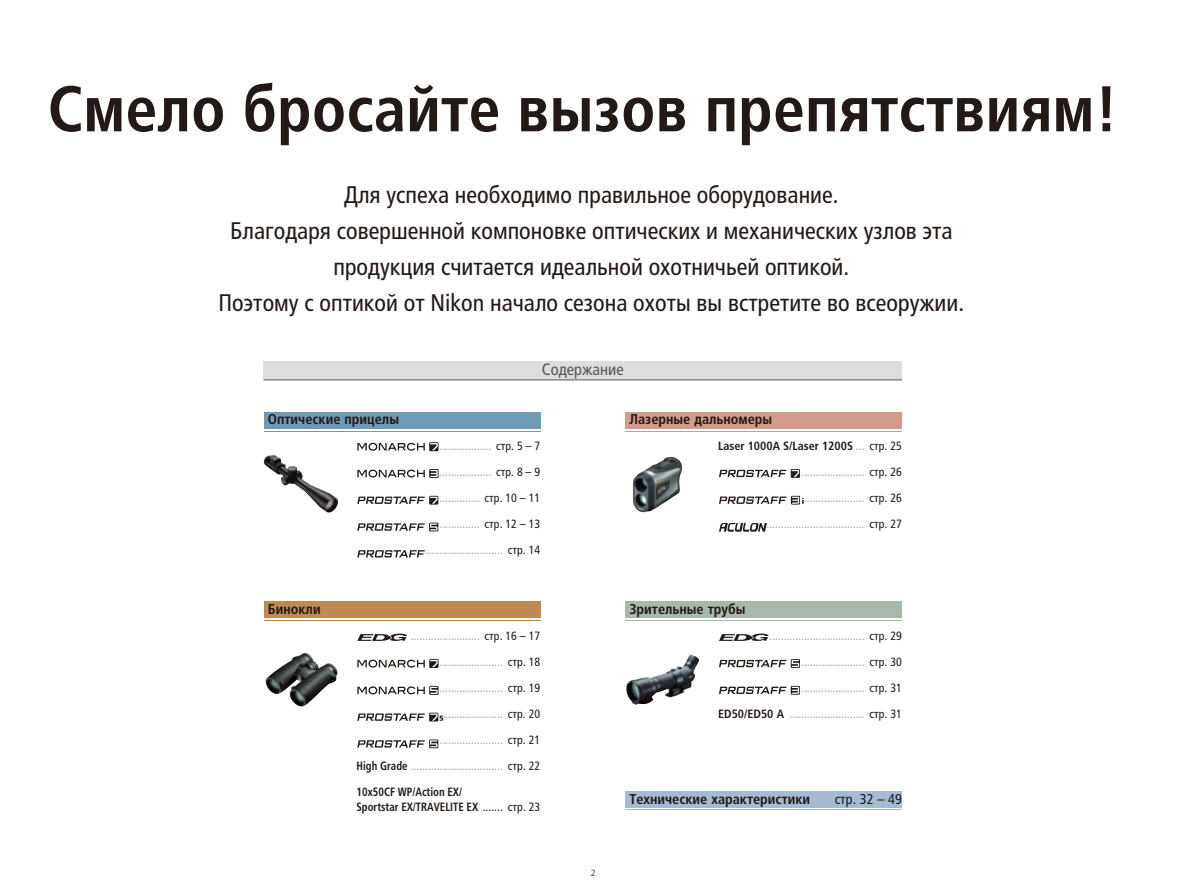
<style>
.page{position:relative;width:1187px;height:893px;background:#fff}
.page>*{position:absolute;margin:0;border:0;box-sizing:border-box;transform-origin:0 0}
.t1{font:700 condensed 64.5px "Frutiger LTCYR";color:#231916}
.t2{font:condensed 24px/36px "Frutiger LTCYR";color:#231916;text-align:center}
.t3{font:condensed 16.5px "Frutiger LTCYR";color:#5a5757}
.t4{font:700 condensed 14.25px "Frutiger LTCYR";color:#231916}
.t5{font:condensed 14.25px "Frutiger LTCYR";color:#231916}
.t6{font:condensed 12px/26.1px "Frutiger LTCYR";color:#9fa0a0;text-align:right}
.t7{font:700 condensed 12px "Frutiger LTCYR";color:#231916;scale:.9 1}
.t8{font:300 9px "Frutiger LTCYR";color:#231916}
.s1{color:#231916}
.s2{font-weight:700;color:#231916}
.s3{font-weight:400}
</style>
<div class="page">
<img style="left:264px;top:455px;width:12px;height:18px">
<img style="left:265px;top:653px;width:39px;height:41px">
<img style="left:632px;top:457px;width:50px;height:55px">
<img style="left:626px;top:655px;width:73px;height:50px">
<svg style="left:357px;top:442px;width:81px;height:9px"></svg>
<svg style="left:357px;top:469px;width:81px;height:9px"></svg>
<svg style="left:357px;top:523px;width:81px;height:8px"></svg>
<svg style="left:357px;top:550px;width:68px;height:7px"></svg>
<svg style="left:357px;top:496px;width:81px;height:9px"></svg>
<svg style="left:719px;top:469px;width:81px;height:9px"></svg>
<svg style="left:357px;top:659px;width:81px;height:9px"></svg>
<svg style="left:357px;top:739px;width:81px;height:9px"></svg>
<svg style="left:357px;top:713px;width:86px;height:8px"></svg>
<svg style="left:357px;top:634px;width:50px;height:7px"></svg>
<svg style="left:357px;top:686px;width:81px;height:9px"></svg>
<svg style="left:719px;top:523px;width:47px;height:9px"></svg>
<svg style="left:719px;top:496px;width:84px;height:9px"></svg>
<svg style="left:719px;top:659px;width:81px;height:9px"></svg>
<svg style="left:719px;top:634px;width:49px;height:7px"></svg>
<svg style="left:719px;top:686px;width:80px;height:9px"></svg>
<div style="left:264px;top:412px;width:276px;height:17px;background:#709bb7"></div>
<hr style="left:264px;top:431px;width:276px;height:1px;background:#709bb7">
<div style="left:625px;top:412px;width:276px;height:17px;background:#d49a8d"></div>
<hr style="left:625px;top:431px;width:276px;height:1px;background:#d49a8d">
<div style="left:264px;top:602px;width:276px;height:16px;background:#be8b55"></div>
<hr style="left:264px;top:620px;width:276px;height:1px;background:#be8b55">
<div style="left:625px;top:602px;width:276px;height:16px;background:#a8b9ab"></div>
<hr style="left:625px;top:620px;width:276px;height:1px;background:#a8b9ab">
<div style="left:625px;top:791px;width:276px;height:16px;background:#a4bbd3"></div>
<hr style="left:625px;top:809px;width:276px;height:1px;background:#a4bbd3">
<div style="left:264px;top:361px;width:637px;height:19px;background:#dcdddd"></div>
<hr style="left:264px;top:380px;width:637px;height:1px;background:#5a5757">
<h1 class="t1" style="left:47px;top:75px;width:1072px">Смело бросайте вызов препятствиям!</h1>
<p class="t2" style="left:218px;top:178px;width:747px">Для успеха необходимо правильное оборудование.<br>Благодаря совершенной компоновке оптических и механических узлов эта продукция считается идеальной охотничьей оптикой.<br>Поэтому с оптикой от Nikon начало сезона охоты вы встретите во всеоружии.</p>
<p class="t4" style="left:268px;top:412px;width:133px">Оптические прицелы</p>
<h3 class="t3" style="left:542px;top:361px;width:83px">Содержание</h3>
<p class="t6" style="left:425px;top:433px;width:117px">.................. <span class="s1">стр. 5 – 7 </span>.................. <span class="s1">стр. 8 – 9 </span>.............. <span class="s1">стр. 10 – 11 </span>.............. <span class="s1">стр. 12 – 13 </span>........................... <span class="s1">стр. 14</span></p>
<p class="t4" style="left:629px;top:412px;width:144px">Лазерные дальномеры</p>
<p class="t6" style="left:718px;top:433px;width:185px"><span class="s2">Laser 1000A S/Laser 1200S</span> ... <span class="s1">стр. 25 </span>...................... <span class="s1">стр. 26<br></span>..................... <span class="s1">стр. 26 </span>.................................. <span class="s1">стр. 27</span></p>
<p class="t4" style="left:268px;top:601px;width:54px">Бинокли</p>
<p class="t6" style="left:410px;top:623px;width:131px">........................ <span class="s1">стр. 16 – 17</span></p>
<p class="t6" style="left:439px;top:649px;width:102px">...................... <span class="s1">стр. 18</span></p>
<p class="t6" style="left:439px;top:675px;width:102px">...................... <span class="s1">стр. 19</span></p>
<p class="t6" style="left:442px;top:701px;width:99px">..................... <span class="s1">стр. 20</span></p>
<p class="t6" style="left:439px;top:727px;width:102px">...................... <span class="s1">стр. 21</span></p>
<p class="t6" style="left:356px;top:753px;width:185px"><span class="s2">High Grade</span> ................................ <span class="s1">стр. 22</span></p>
<p class="t7" style="left:356px;top:786px;width:119px">10x50CF WP/Action EX/</p>
<p class="t7" style="left:356px;top:800px;width:206px">Sportstar EX/TRAVELITE EX <span class="s3">....... стр. 23</span></p>
<p class="t8" style="left:591px;top:868px;width:7px">2</p>
<p class="t4" style="left:629px;top:601px;width:117px">Зрительные трубы</p>
<p class="t6" style="left:718px;top:623px;width:185px">................................. <span class="s1">стр. 29 </span>...................... <span class="s1">стр. 30<br></span>...................... <span class="s1">стр. 31<br></span><span class="s2">ED50/ED50 A</span> .......................... <span class="s1">стр. 31</span></p>
<p class="t4" style="left:629px;top:791px;width:182px">Технические характеристики</p>
<p class="t5" style="left:834px;top:791px;width:69px">стр. 32 – 49</p>
</div>
